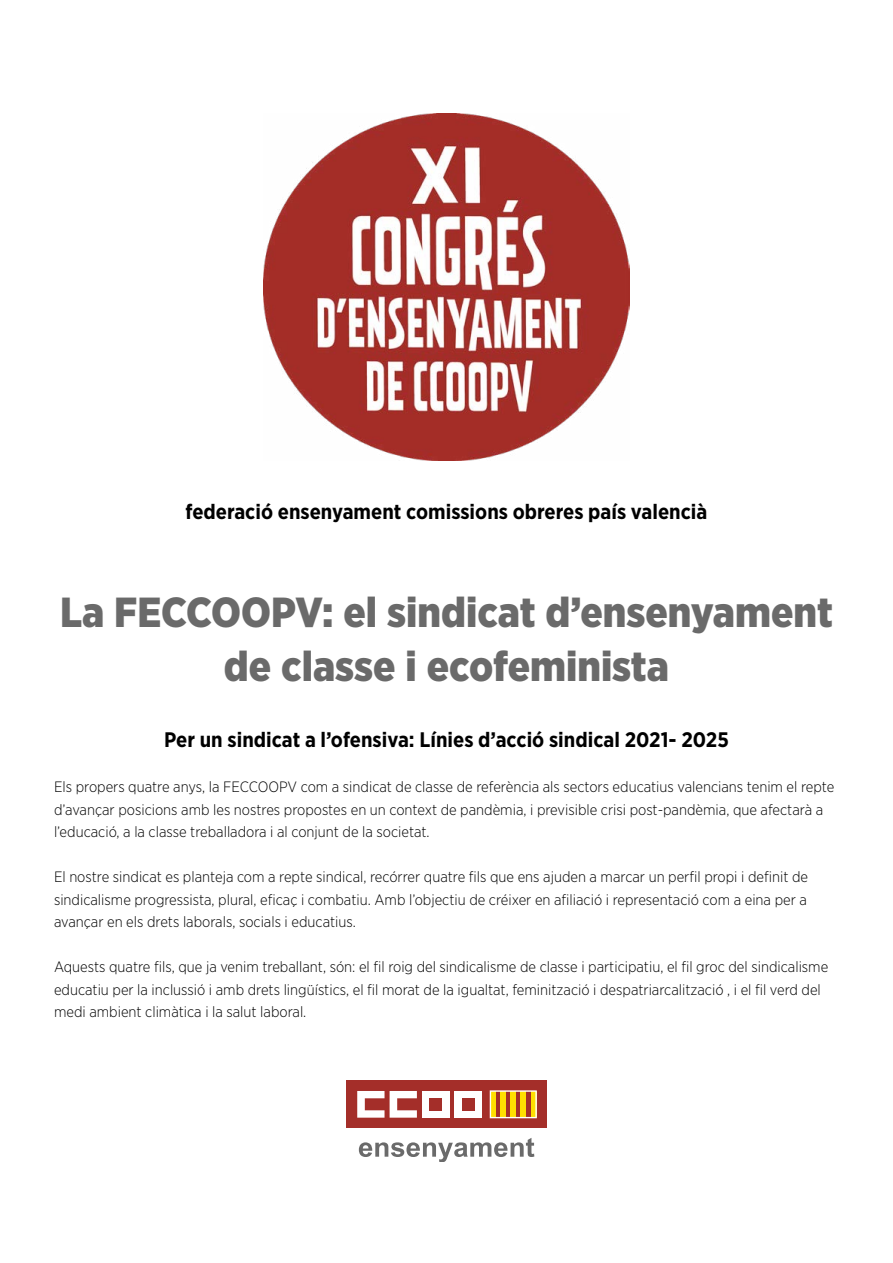
<style>
.page{position:relative;width:893px;height:1263px;background:#fff}
.page>*{position:absolute;margin:0;border:0;box-sizing:border-box;transform-origin:0 0}
.t1{font:900 42px/54px "Gotham Narrow";color:#6a6a6a;text-align:center}
.t2{font:700 21px "Gotham Narrow";color:#000}
.t3{font:300 15px/22.5px "Gotham Narrow";color:#000}
</style>
<div class="page">
<div style="left:346px;top:1080px;width:201px;height:48px;background:#a42e29"></div>
<svg style="left:390px;top:1091px;width:27px;height:27px"></svg>
<svg style="left:357px;top:1091px;width:27px;height:27px"></svg>
<svg style="left:490px;top:1090px;width:47px;height:28px"></svg>
<div style="left:422px;top:1091px;width:27px;height:27px;background:#fff"></div>
<div style="left:429px;top:1098px;width:13px;height:12px;background:#a42e29"></div>
<div style="left:454px;top:1091px;width:28px;height:27px;background:#fff"></div>
<div style="left:462px;top:1098px;width:12px;height:12px;background:#a42e29"></div>
<svg style="left:359px;top:1138px;width:175px;height:23px"></svg>
<img style="left:264px;top:114px;width:365px;height:346px">
<h2 class="t2" style="left:186px;top:498px;width:523px">federació ensenyament comissions obreres país valencià</h2>
<h1 class="t1" style="left:60px;top:584px;width:774px">La FECCOOPV: el sindicat d’ensenyament de classe i ecofeminista</h1>
<h2 class="t2" style="left:164px;top:726px;width:566px">Per un sindicat a l’ofensiva: Línies d’acció sindical 2021- 2025</h2>
<p class="t3" style="left:54px;top:775px;width:782px">Els propers quatre anys, la FECCOOPV com a sindicat de classe de referència als sectors educatius valencians tenim el repte d’avançar posicions amb les nostres propostes en un context de pandèmia, i previsible crisi post-pandèmia, que afectarà a l’educació, a la classe treballadora i al conjunt de la societat.</p>
<p class="t3" style="left:54px;top:865px;width:756px;text-align:justify">El nostre sindicat es planteja com a repte sindical, recórrer quatre fils que ens ajuden a marcar un perfil propi i definit de sindicalisme progressista, plural, eficaç i combatiu. Amb l’objectiu de créixer en afiliació i representació com a eina per a avançar en els drets laborals, socials i educatius.</p>
<p class="t3" style="left:54px;top:955px;width:776px">Aquests quatre fils, que ja venim treballant, són: el fil roig del sindicalisme de classe i participatiu, el fil groc del sindicalisme educatiu per la inclussió i amb drets lingüístics, el fil morat de la igualtat, feminització i despatriarcalització , i el fil verd del medi ambient climàtica i la salut laboral.</p>
</div>
